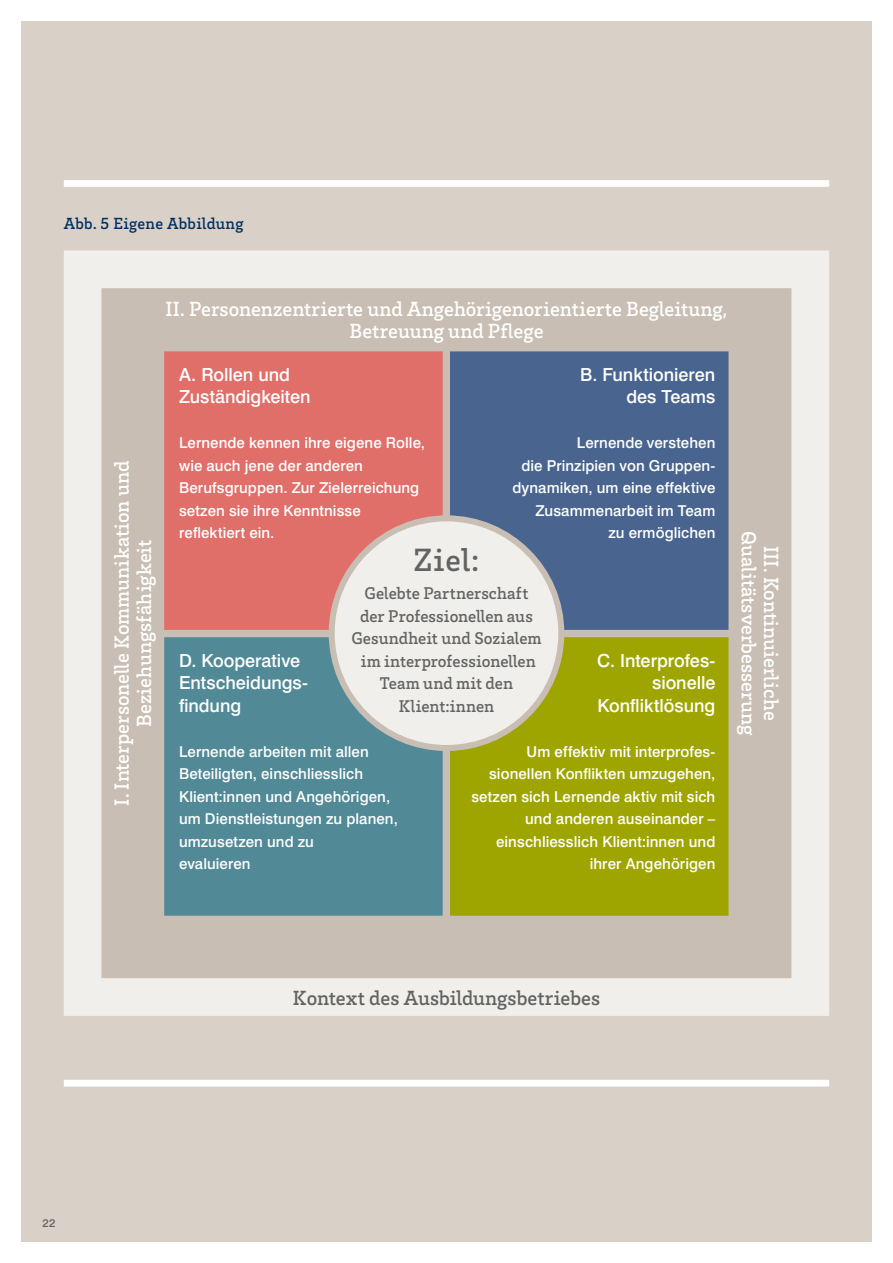
<style>
.page{position:relative;width:893px;height:1263px;background:#fff}
.page>*{position:absolute;margin:0;border:0;box-sizing:border-box;transform-origin:0 0}
.t1{font:500 33px "Brix Slab";color:#626463}
.t2{font:500 21px/22.5px "Brix Slab";color:#fff;text-align:center}
.t3{font:500 21px "Brix Slab";color:#626463}
.t4{font:500 18px/22.5px "Swiss 721 BT";letter-spacing:-.005em;color:#fff}
.t5{font:500 17.4px/22.5px "Brix Slab";color:#626463;text-align:center}
.t6{font:500 16.5px "Brix Slab";letter-spacing:.02em;color:#003060}
.t7{font:500 15px/22.5px "Swiss 721 BT";letter-spacing:.005em;color:#fff}
.t8{font:500 11.25px "Swiss 721 BT";color:#626463}
</style>
<div class="page">
<div style="left:21px;top:21px;width:851px;height:1221px;background:#d9d1c8"></div>
<div style="left:64px;top:250px;width:765px;height:766px;background:#f1efec"></div>
<div style="left:101px;top:288px;width:690px;height:690px;background:#c9beb3"></div>
<div style="left:164px;top:351px;width:279px;height:279px;background:#e06e69"></div>
<div style="left:164px;top:637px;width:279px;height:279px;background:#518a96"></div>
<div style="left:450px;top:351px;width:278px;height:279px;background:#49658f"></div>
<div style="left:450px;top:637px;width:278px;height:279px;background:#9fa500"></div>
<div style="left:332px;top:518px;width:229px;height:230px;background:#f1efec;border-radius:50%"></div>
<div style="left:329px;top:515px;width:235px;height:236px;border:6px solid #c9beb3;border-radius:50%"></div>
<div style="left:64px;top:180px;width:765px;height:7px;background:#fff"></div>
<div style="left:64px;top:1080px;width:765px;height:6px;background:#fff"></div>
<p class="t6" style="left:64px;top:213px;width:181px">Abb. 5 Eigene Abbildung</p>
<h2 class="t2" style="left:110px;top:806px;width:346px;rotate:-90deg">I. Interpersonelle Kommunikation und<br>Beziehungsfähigkeit</h2>
<h2 class="t2" style="left:166px;top:296px;width:563px">II. Personenzentrierte und Angehörigenorientierte Begleitung,<br>Betreuung und Pflege</h2>
<p class="t4" style="left:179px;top:363px;width:133px">A. Rollen und<br>Zuständigkeiten</p>
<p class="t7" style="left:179px;top:432px;width:248px">Lernende kennen ihre eigene Rolle, wie auch jene der anderen<br>Berufsgruppen. Zur Zielerreichung setzen sie ihre Kenntnisse reflektiert ein.</p>
<p class="t4" style="left:580px;top:363px;width:137px;text-align:right">B. Funktionieren des Teams</p>
<p class="t7" style="left:512px;top:432px;width:205px;text-align:right">Lernende verstehen<br>die Prinzipien von Gruppen&shy;dynamiken, um eine effektive<br>Zusammenarbeit im Team<br>zu ermöglichen</p>
<h1 class="t1" style="left:413px;top:538px;width:67px">Ziel:</h1>
<p class="t5" style="left:351px;top:581px;width:192px">Gelebte Partnerschaft der Professionellen aus<br>Gesundheit und Sozialem im interprofessionellen<br>Team und mit den<br>Klient:innen</p>
<p class="t4" style="left:597px;top:649px;width:120px;text-align:right">C. Interprofes&shy;sionelle<br>Konfliktlösung</p>
<p class="t7" style="left:471px;top:740px;width:245px;text-align:right">Um effektiv mit interprofes&shy;sionellen Konflikten umzugehen, setzen sich Lernende aktiv mit sich und anderen auseinander – einschliesslich Klient:innen und ihrer Angehörigen</p>
<p class="t4" style="left:179px;top:649px;width:130px">D. Kooperative<br>Entscheidungs&shy;findung</p>
<p class="t7" style="left:179px;top:740px;width:220px">Lernende arbeiten mit allen<br>Beteiligten, einschliesslich<br>Klient:innen und Angehörigen, um Dienstleistungen zu planen, umzusetzen und zu<br>evaluieren</p>
<h2 class="t2" style="left:783px;top:531px;width:206px;rotate:90deg">III. Kontinuierliche<br>Qualitätsverbesserung</h2>
<h2 class="t3" style="left:293px;top:984px;width:309px">Kontext des Ausbildungsbetriebes</h2>
<p class="t8" style="left:43px;top:1216px;width:14px">22</p>
</div>
